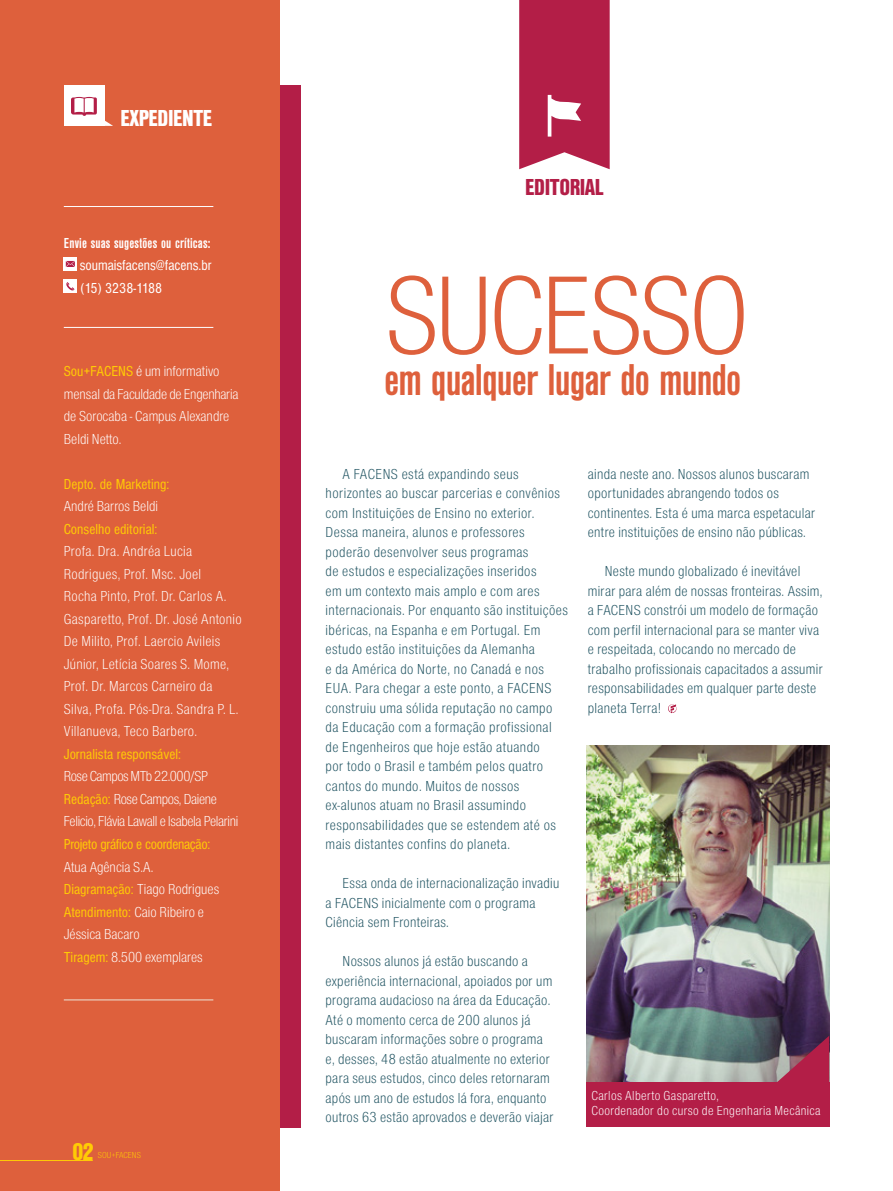
<style>
.page{position:relative;width:893px;height:1191px;background:#fff}
.page>*{position:absolute;margin:0;border:0;box-sizing:border-box;transform-origin:0 0}
.t1{font:115.2px "Nimbus Sans DOT Ligh Cond";color:#de603c}
.t2{font:700 condensed 46.35px "Nimbus Sans DOT";letter-spacing:-.02em;color:#de603c}
.t3{font:25.2px "Nimbus Sans DOT Blac Cond";color:#ffcb05}
.t4{font:24px "Nimbus Sans DOT Blac Cond";letter-spacing:-.02em;color:#fff}
.t5{font:24px "Nimbus Sans DOT Blac Cond";color:#b31e47}
.t6{font:15px/19.5px "Nimbus Sans DOT Ligh Cond";letter-spacing:.02em;color:#1e5260}
.t7{font:15px/22.5px "Nimbus Sans DOT Ligh Cond";letter-spacing:.02em;color:#fff}
.t8{font:15px/22.5px "Nimbus Sans DOT Ligh Cond";color:#fff}
.t9{font:condensed 15px "Nimbus Sans DOT";letter-spacing:-.015em;color:#ffcb05}
.t10{font:15px/22.5px "Nimbus Sans DOT Ligh Cond";letter-spacing:-.025em;color:#fff}
.t11{font:condensed 15px/22.5px "Nimbus Sans DOT";color:#fff}
.t12{font:700 condensed 15px "Nimbus Sans DOT";letter-spacing:.01em;color:#fff}
.t13{font:13.5px/15px "Nimbus Sans DOT Ligh Cond";letter-spacing:.025em;color:#fff}
.t14{font:9px "Nimbus Sans DOT Ligh Cond";color:#ffcb05}
.s1{font-family:"Nimbus Sans DOT";font-stretch:condensed;color:#ffcb05}
.s2{font-family:"Nimbus Sans DOT Ligh Cond";font-stretch:normal;color:#fff}
</style>
<div class="page">
<div style="left:586px;top:1044px;width:243px;height:83px;background:#b31e47"></div>
<div style="left:279px;top:85px;width:21px;height:1042px;background:#b31e47"></div>
<div style="left:0;top:0;width:279px;height:1191px;background:#de603c"></div>
<hr style="left:64px;top:999px;width:149px;height:1px;background:#ede4d5">
<div style="left:64px;top:85px;width:40px;height:41px;background:#fff"></div>
<svg style="left:71px;top:97px;width:42px;height:29px"></svg>
<svg style="left:519px;top:0;width:91px;height:169px"></svg>
<svg style="left:64px;top:257px;width:13px;height:13px"></svg>
<svg style="left:66px;top:261px;width:9px;height:6px"></svg>
<div style="left:64px;top:280px;width:13px;height:13px;background:#fff"></div>
<svg style="left:66px;top:282px;width:8px;height:9px"></svg>
<hr style="left:64px;top:327px;width:149px;height:1px;background:#fff">
<hr style="left:64px;top:206px;width:149px;height:1px;background:#fff">
<hr style="left:0;top:1160px;width:93px;height:1px;background:#ffcb05">
<svg style="left:668px;top:704px;width:8px;height:9px"></svg>
<img style="left:586px;top:746px;width:243px;height:335px">
<svg style="left:727px;top:1035px;width:102px;height:47px"></svg>
<h3 class="t4" style="left:120px;top:104px;width:134px">EXPEDIENTEEX-ALUNO</h3>
<p class="t12" style="left:64px;top:235px;width:148px">Envie suas sugestões ou críticas:</p>
<p class="t11" style="left:80px;top:254px;width:133px">soumaisfacens@facens.br (15) 3238-1188</p>
<p class="t9" style="left:64px;top:363px;width:42px">Sou+FACENS</p>
<p class="t8" style="left:136px;top:360px;width:85px">é um informativo</p>
<p class="t8" style="left:64px;top:383px;width:176px">mensal da Faculdade de Engenharia de Sorocaba - Campus Alexandre<br>Beldi Netto.</p>
<p class="t9" style="left:64px;top:476px;width:107px">Depto. de Marketing:</p>
<p class="t8" style="left:64px;top:495px;width:96px">André Barros Beldi</p>
<p class="t9" style="left:64px;top:521px;width:95px">Conselho editorial:</p>
<p class="t7" style="left:64px;top:540px;width:179px">Profa. Dra. Andréa Lucia<br>Rodrigues, Prof. Msc. Joel<br>Rocha Pinto, Prof. Dr. Carlos A.<br>Gasparetto, Prof. Dr. José Antonio<br>De Milito, Prof. Laercio Avileis<br>Júnior, Letícia Soares S. Mome,<br>Prof. Dr. Marcos Carneiro da<br>Silva, Profa. Pós-Dra. Sandra P. L.<br>Villanueva, Teco Barbero.</p>
<p class="t9" style="left:64px;top:746px;width:119px">Jornalista responsável:</p>
<p class="t10" style="left:64px;top:765px;width:176px">Rose Campos MTb 22.000/SP<br><span class="s1">Redação:</span> Rose Campos, Daiene<br>Felicio, Flávia Lawall e Isabela Pelarini</p>
<p class="t9" style="left:64px;top:836px;width:148px">Projeto gráfico e coordenação:</p>
<p class="t8" style="left:64px;top:855px;width:157px">Atua Agência S.A.<br><span class="s1">Diagramação:</span> Tiago Rodrigues</p>
<p class="t9" style="left:64px;top:903px;width:142px">Atendimento: <span class="s2">Caio Ribeiro e</span></p>
<p class="t8" style="left:64px;top:923px;width:140px">Jéssica Bacaro<br><span class="s1">Tiragem:</span> 8.500 exemplares</p>
<h3 class="t3" style="left:72px;top:1137px;width:23px">02</h3>
<p class="t14" style="left:98px;top:1150px;width:44px">SOU+FACENS</p>
<h3 class="t5" style="left:525px;top:174px;width:80px">EDITORIAL</h3>
<h1 class="t1" style="left:385px;top:252px;width:102px">Sucesso</h1>
<h2 class="t2" style="left:384px;top:354px;width:359px">em qualquer lugar do mundo</h2>
<p class="t6" style="left:326px;top:464px;width:244px;text-indent:17px">A FACENS está expandindo seus horizontes ao buscar parcerias e convênios com Instituições de Ensino no exterior.<br>Dessa maneira, alunos e professores poderão desenvolver seus programas<br>de estudos e especializações inseridos<br>em um contexto mais amplo e com ares internacionais. Por enquanto são instituições ibéricas, na Espanha e em Portugal. Em estudo estão instituições da Alemanha<br>e da América do Norte, no Canadá e nos EUA. Para chegar a este ponto, a FACENS construiu uma sólida reputação no campo da Educação com a formação profissional de Engenheiros que hoje estão atuando<br>por todo o Brasil e também pelos quatro cantos do mundo. Muitos de nossos ex-alunos atuam no Brasil assumindo responsabilidades que se estendem até os mais distantes confins do planeta.</p>
<p class="t6" style="left:326px;top:873px;width:235px;text-indent:17px">Essa onda de internacionalização invadiu a FACENS inicialmente com o programa<br>Ciência sem Fronteiras.</p>
<p class="t6" style="left:326px;top:951px;width:229px;text-indent:17px">Nossos alunos já estão buscando a experiência internacional, apoiados por um programa audacioso na área da Educação.<br>Até o momento cerca de 200 alunos já buscaram informações sobre o programa e, desses, 48 estão atualmente no exterior para seus estudos, cinco deles retornaram após um ano de estudos lá fora, enquanto outros 63 estão aprovados e deverão viajar</p>
<p class="t6" style="left:588px;top:464px;width:229px">ainda neste ano. Nossos alunos buscaram oportunidades abrangendo todos os continentes. Esta é uma marca espetacular entre instituições de ensino não públicas.</p>
<p class="t6" style="left:588px;top:561px;width:236px;text-indent:17px">Neste mundo globalizado é inevitável mirar para além de nossas fronteiras. Assim, a FACENS constrói um modelo de formação com perfil internacional para se manter viva e respeitada, colocando no mercado de trabalho profissionais capacitados a assumir responsabilidades em qualquer parte deste planeta Terra!</p>
<p class="t13" style="left:592px;top:1088px;width:231px">Carlos Alberto Gasparetto,<br>Coordenador do curso de Engenharia Mecânica</p>
</div>
